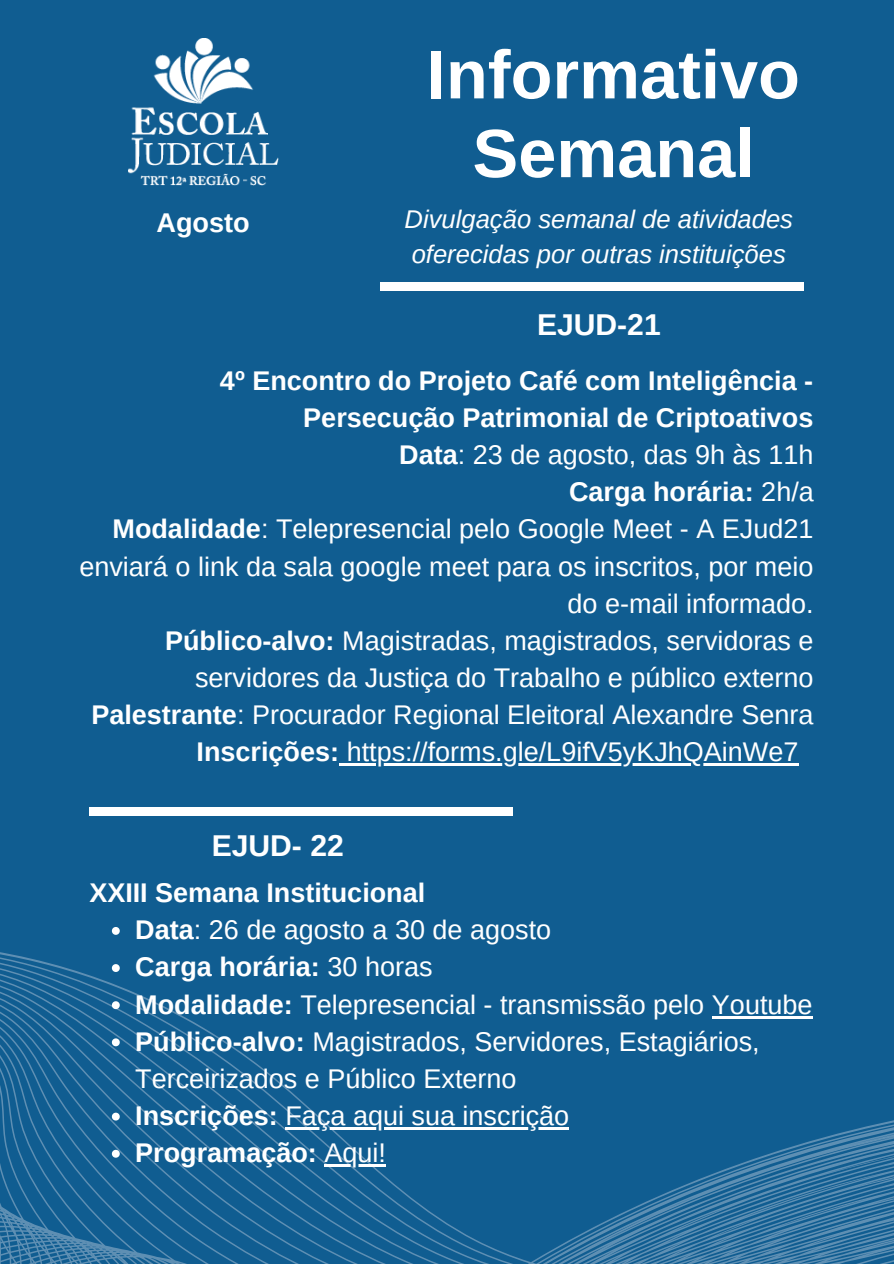
<style>
.page{position:relative;width:894px;height:1264px;background:#fff}
.page>*{position:absolute;margin:0;border:0;box-sizing:border-box;transform-origin:0 0}
.t1{font:700 68.4px/78.8px "Arimo";color:#fff;text-align:center}
.t2{font:700 30.15px "Arimo";color:#fff}
.t3{font:700 27.15px "Arimo";color:#fff}
.t4{font:27px/37.2px "Arimo";color:#fff;text-align:right}
.t5{font:700 27px/37.2px "Arimo";color:#fff;text-align:right}
.t6{font:italic 25.65px/34.8px "Arimo";color:#fff}
.s1{font-weight:700}
.s2{font-weight:400}
</style>
<div class="page">
<div style="left:0;top:0;width:893px;height:1263px;background:#105d91"></div>
<div style="left:380px;top:282px;width:423px;height:9px;background:#fff"></div>
<img style="left:128px;top:39px;width:150px;height:147px">
<svg style="left:0;top:763px;width:893px;height:500px"></svg>
<div style="left:89px;top:807px;width:423px;height:8px;background:#fff"></div>
<svg style="left:112px;top:927px;width:8px;height:7px"></svg>
<svg style="left:112px;top:964px;width:8px;height:8px"></svg>
<svg style="left:112px;top:1001px;width:8px;height:8px"></svg>
<hr style="left:711px;top:1015px;width:101px;height:3px;background:#fff">
<svg style="left:112px;top:1038px;width:8px;height:8px"></svg>
<svg style="left:112px;top:1112px;width:8px;height:8px"></svg>
<hr style="left:285px;top:1127px;width:284px;height:2px;background:#fff">
<svg style="left:112px;top:1149px;width:8px;height:8px"></svg>
<hr style="left:324px;top:1164px;width:62px;height:2px;background:#fff">
<p class="t3" style="left:156px;top:208px;width:95px">Agosto</p>
<p class="t1" style="left:427px;top:35px;width:374px">Informativo<br>Semanal</p>
<p class="t6" style="left:404px;top:201px;width:390px">Divulgação semanal de atividades oferecidas por outras instituições</p>
<p class="t2" style="left:537px;top:307px;width:125px">EJUD-21</p>
<h3 class="t5" style="left:220px;top:362px;width:594px">4º Encontro do Projeto Café com Inteligência -<br>Persecução Patrimonial de Criptoativos</h3>
<h1 class="t4" style="left:399px;top:436px;width:416px"><span class="s1">Data</span>: 23 de agosto, das 9h às 11h</h1>
<p class="t5" style="left:569px;top:473px;width:246px">Carga horária: <span class="s2">2h/a</span></p>
<p class="t4" style="left:79px;top:510px;width:735px"><span class="s1">Modalidade</span>: Telepresencial pelo Google Meet - A EJud21 enviará o link da sala google meet para os inscritos, por meio do e-mail informado.</p>
<h2 class="t4" style="left:165px;top:622px;width:649px"><span class="s1">Público-alvo:</span> Magistradas, magistrados, servidoras e servidores da Justiça do Trabalho e público externo</h2>
<p class="t4" style="left:91px;top:696px;width:723px"><span class="s1">Palestrante</span>: Procurador Regional Eleitoral Alexandre Senra</p>
<p class="t4" style="left:196px;top:733px;width:603px"><span class="s1">Inscrições:</span> https://forms.gle/L9ifV5yKJhQAinWe7</p>
<p class="t2" style="left:211px;top:828px;width:134px">EJUD- 22</p>
<p class="t5" style="left:89px;top:874px;width:337px">XXIII Semana Institucional</p>
<p class="t4" style="left:135px;top:911px;width:417px"><span class="s1">Data</span>: 26 de agosto a 30 de agosto</p>
<h2 class="t5" style="left:135px;top:948px;width:299px">Carga horária: <span class="s2">30 horas</span></h2>
<h4 class="t4" style="left:135px;top:985px;width:678px"><span class="s1">Modalidade:</span> Telepresencial - transmissão pelo Youtube</h4>
<p class="t4" style="left:135px;top:1022px;width:625px;text-align:left"><span class="s1">Público-alvo:</span> Magistrados, Servidores, Estagiários,<br>Terceirizados e Público Externo</p>
<p class="t4" style="left:135px;top:1097px;width:435px"><span class="s1">Inscrições:</span> Faça aqui sua inscrição</p>
<p class="t5" style="left:135px;top:1134px;width:252px">Programação: <span class="s2">Aqui!</span></p>
</div>
